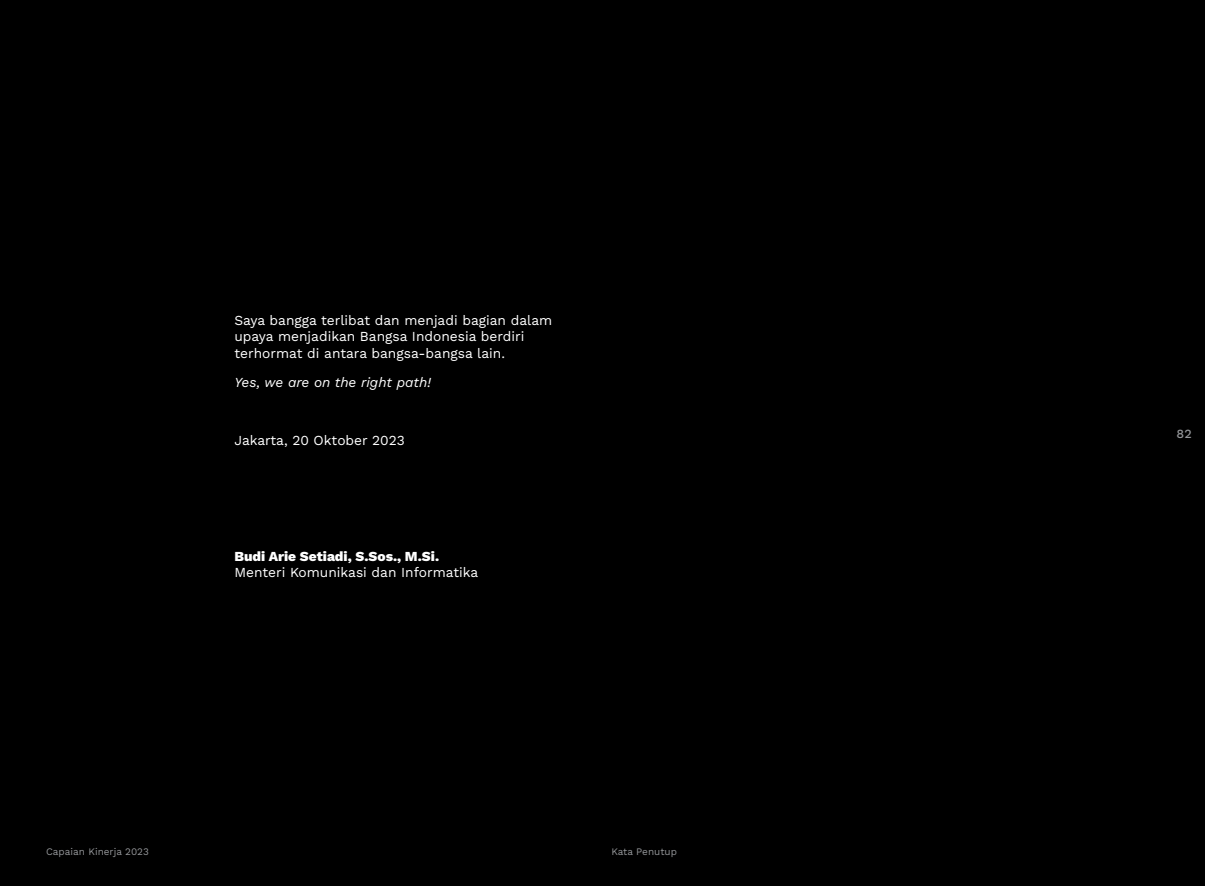
<style>
.page{position:relative;width:1205px;height:886px;background:#000}
.page>*{position:absolute;margin:0;border:0;box-sizing:border-box;transform-origin:0 0}
.t1{font:13.75px/16.5px "Work Sans";color:#fff}
.t2{font:800 13.75px "Work Sans";color:#fff}
.t3{font:italic 13.75px "Work Sans";color:#fff}
.t4{font:500 12.5px "Work Sans";color:#939598}
.t5{font:10px "Work Sans";color:#939598}
</style>
<div class="page">
<p class="t1" style="left:234px;top:311px;width:319px">Saya bangga terlibat dan menjadi bagian dalam upaya menjadikan Bangsa Indonesia berdiri terhormat di antara bangsa-bangsa lain.</p>
<p class="t3" style="left:234px;top:372px;width:198px">Yes, we are on the right path!</p>
<p class="t1" style="left:234px;top:431px;width:172px">Jakarta, 20 Oktober 2023</p>
<p class="t2" style="left:234px;top:546px;width:206px">Budi Arie Setiadi, S.Sos., M.Si.</p>
<p class="t1" style="left:234px;top:564px;width:245px">Menteri Komunikasi dan Informatika</p>
<p class="t5" style="left:46px;top:844px;width:104px">Capaian Kinerja 2023</p>
<p class="t5" style="left:611px;top:844px;width:67px">Kata Penutup</p>
<p class="t4" style="left:1176px;top:425px;width:17px">82</p>
</div>
